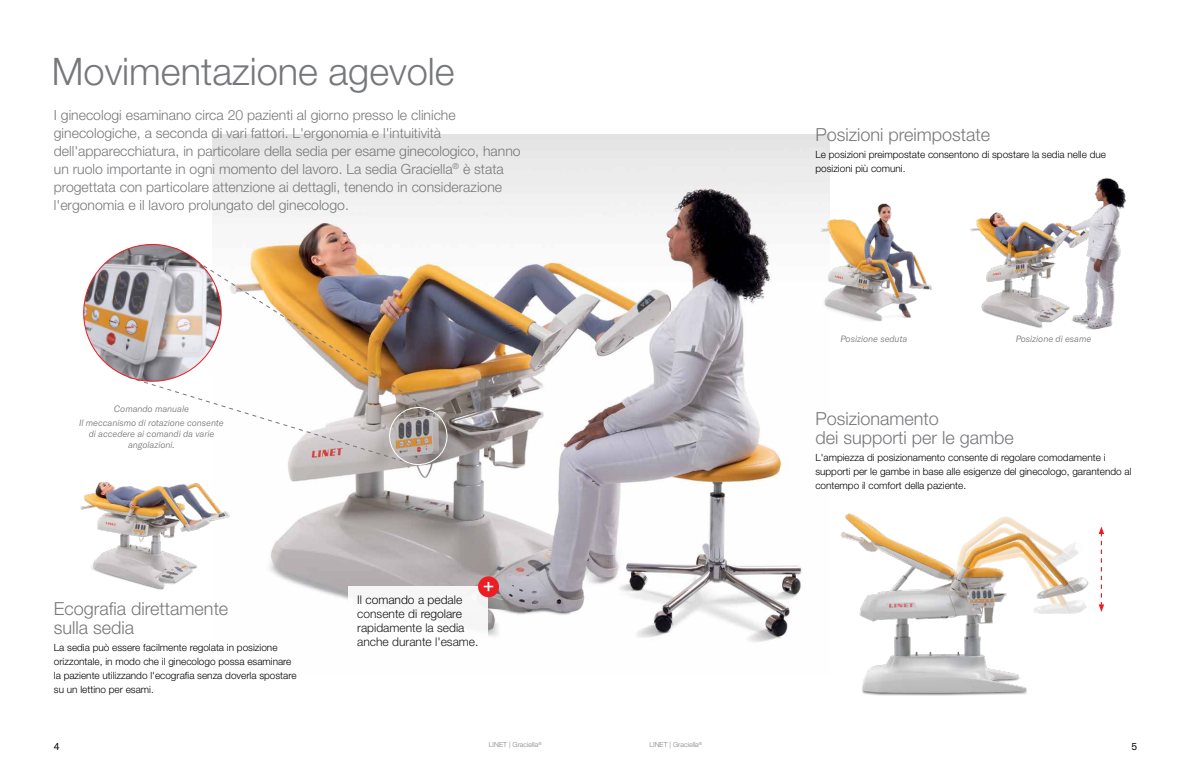
<style>
.page{position:relative;width:1191px;height:766px;background:#fff}
.page>*{position:absolute;margin:0;border:0;box-sizing:border-box;transform-origin:0 0}
.t1{font:300 38px "Helvetica Neue LT Pro";color:#77787b}
.t2{font:19.8px "GT America";color:#fff}
.t3{font:300 18px/19px "Helvetica Neue LT Pro";color:#77787b}
.t4{font:300 14px/18px "Helvetica Neue LT Pro";color:#77787b}
.t5{font:300 12px/14px "Helvetica Neue LT Pro";color:#000}
.t6{font:300 10px/14px "Helvetica Neue LT Pro";color:#000}
.t7{font:10px "GT America";color:#000}
.t8{font:italic 300 9px/13.6px "GT America";color:#77787b;text-align:center}
.t9{font:300 7px "Helvetica Neue LT Pro";color:#808285}
</style>
<div class="page">
<img style="left:213px;top:134px;width:616px;height:508px">
<img style="left:83px;top:241px;width:366px;height:224px">
<div style="left:349px;top:586px;width:139px;height:69px;background:#fff"></div>
<div style="left:478px;top:576px;width:21px;height:21px;background:#ed1d24;border-radius:50%"></div>
<img style="left:80px;top:461px;width:158px;height:138px">
<img style="left:826px;top:487px;width:263px;height:209px">
<svg style="left:1098px;top:526px;width:6px;height:86px"></svg>
<img style="left:819px;top:194px;width:113px;height:133px">
<img style="left:970px;top:178px;width:157px;height:152px">
<h1 class="t1" style="left:52px;top:48px;width:404px">Movimentazione agevole</h1>
<p class="t4" style="left:54px;top:105px;width:468px">I ginecologi esaminano circa 20 pazienti al giorno presso le cliniche ginecologiche, a seconda di vari fattori. L'ergonomia e l'intuitività dell'apparecchiatura, in particolare della sedia per esame ginecologico, hanno un ruolo importante in ogni momento del lavoro. La sedia Graciella<sup>®</sup> è stata progettata con particolare attenzione ai dettagli, tenendo in considerazione l'ergonomia e il lavoro prolungato del ginecologo.</p>
<p class="t8" style="left:79px;top:402px;width:146px">Comando manuale<br>Il meccanismo di rotazione consente</p>
<p class="t8" style="left:89px;top:428px;width:127px;line-height:10.8px">di accedere ai comandi da varie angolazioni.</p>
<h3 class="t3" style="left:54px;top:598px;width:176px">Ecografia direttamente sulla sedia</h3>
<p class="t6" style="left:54px;top:640px;width:244px">La sedia può essere facilmente regolata in posizione orizzontale, in modo che il ginecologo possa esaminare la paziente utilizzando l'ecografia senza doverla spostare su un lettino per esami.</p>
<h2 class="t2" style="left:482px;top:573px;width:14px">+</h2>
<p class="t5" style="left:357px;top:592px;width:123px">Il comando a pedale consente di regolare rapidamente la sedia anche durante l'esame.</p>
<h3 class="t3" style="left:815px;top:125px;width:176px">Posizioni preimpostate</h3>
<p class="t6" style="left:815px;top:147px;width:292px">Le posizioni preimpostate consentono di spostare la sedia nelle due posizioni più comuni.</p>
<p class="t8" style="left:840px;top:332px;width:68px">Posizione seduta</p>
<p class="t8" style="left:1015px;top:332px;width:77px">Posizione di esame</p>
<h3 class="t3" style="left:815px;top:409px;width:200px">Posizionamento<br>dei supporti per le gambe</h3>
<p class="t6" style="left:815px;top:450px;width:318px">L'ampiezza di posizionamento consente di regolare comodamente i supporti per le gambe in base alle esigenze del ginecologo, garantendo al contempo il comfort della paziente.</p>
<p class="t9" style="left:489px;top:739px;width:54px">LINET | Graciella<sup>®</sup></p>
<p class="t9" style="left:649px;top:739px;width:54px">LINET | Graciella<sup>®</sup></p>
<p class="t7" style="left:54px;top:740px;width:7px">4</p>
<p class="t7" style="left:1131px;top:740px;width:7px">5</p>
</div>
